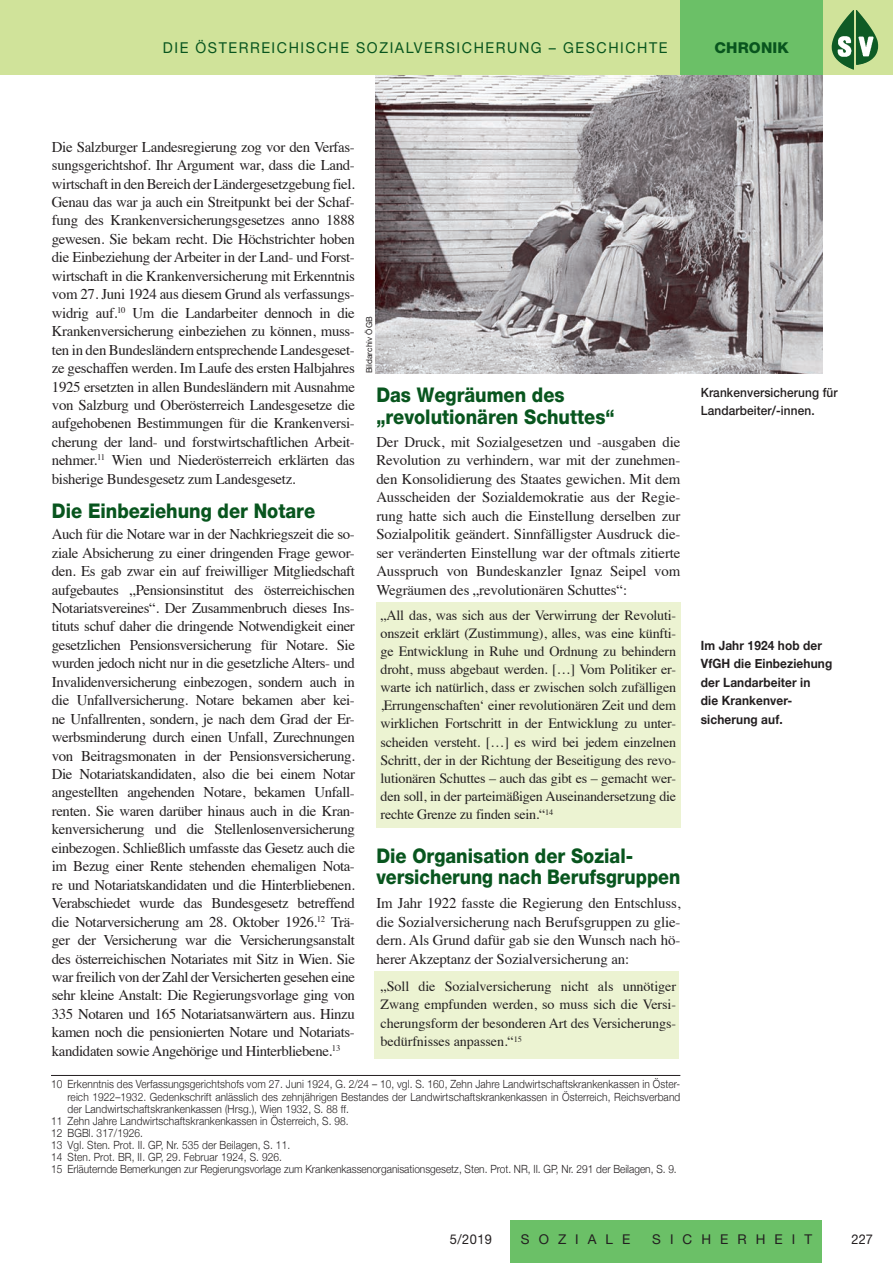
<style>
.page{position:relative;width:893px;height:1263px;background:#fff}
.page>*{position:absolute;margin:0;border:0;box-sizing:border-box;transform-origin:0 0}
.t1{font:800 20.25px/21.8px "Helvetica Neue";color:#08551e;scale:.9 1}
.t2{font:15px "Helvetica Neue LT Std";letter-spacing:.11em;color:#08551e;scale:.95 1}
.t3{font:800 15px "Helvetica Neue LT Std";letter-spacing:.01em;color:#08551e}
.t4{font:14.85px/18.5px "Times";letter-spacing:-.02em;color:#231f20;text-align:justify}
.t5{font:14.1px/18.1px "Times";letter-spacing:-.015em;color:#231f20;text-align:justify}
.t6{font:13.5px "Helvetica Neue LT Std";letter-spacing:.67em;color:#231f20}
.t7{font:13.5px "Helvetica Neue LT Std";letter-spacing:.67em;color:#231f20;scale:.95 1}
.t8{font:700 12.75px/18.5px "Helvetica Neue";letter-spacing:.01em;color:#231f20;scale:.93 1}
.t9{font:500 12.75px/18px "Helvetica Neue";letter-spacing:.01em;color:#231f20;scale:.93 1}
.t10{font:300 11.25px "Helvetica Neue";letter-spacing:.01em;color:#231f20;scale:.9 1}
.t11{font:8.25px "Helvetica Neue LT Std";color:#231f20}
</style>
<div class="page">
<div style="left:510px;top:1220px;width:312px;height:43px;background:#6bc067"></div>
<img style="left:375px;top:74px;width:448px;height:299px">
<div style="left:375px;top:972px;width:304px;height:87px;background:#ecf3d2"></div>
<div style="left:376px;top:603px;width:304px;height:225px;background:#ecf3d2"></div>
<div style="left:0;top:0;width:893px;height:74px;background:#d0e39a"></div>
<div style="left:680px;top:0;width:143px;height:74px;background:#6bc067"></div>
<img style="left:856px;top:10px;width:22px;height:55px">
<hr style="left:51px;top:1075px;width:629px;height:1px;background:#231f20">
<p class="t2" style="left:163px;top:39px;width:533px">DIE ÖSTERREICHISCHE SOZIALVERSICHERUNG – GESCHICHTE</p>
<p class="t3" style="left:714px;top:39px;width:76px">CHRONIK</p>
<p class="t4" style="left:52px;top:136px;width:305px">Die Salzburger Landesregierung zog vor den Verfas&shy;sungsgerichtshof. Ihr Argument war, dass die Land&shy;wirtschaft in den Bereich der Ländergesetzgebung fiel.<br>Genau das war ja auch ein Streitpunkt bei der Schaf&shy;fung des Krankenversicherungsgesetzes anno 1888 gewesen. Sie bekam recht. Die Höchstrichter hoben die Einbeziehung der Arbeiter in der Land- und Forst&shy;wirtschaft in die Krankenversicherung mit Erkenntnis vom 27. Juni 1924 aus diesem Grund als verfassungs&shy;widrig auf.<sup>10</sup> Um die Landarbeiter dennoch in die Krankenversicherung einbeziehen zu können, muss&shy;ten in den Bundesländern entsprechende Landesgeset&shy;ze geschaffen werden. Im Laufe des ersten Halbjahres 1925 ersetzten in allen Bundesländern mit Ausnahme von Salzburg und Oberösterreich Landesgesetze die aufgehobenen Bestimmungen für die Krankenversi&shy;cherung der land- und forstwirtschaftlichen Arbeit&shy;nehmer.<sup>11</sup> Wien und Niederösterreich erklärten das bisherige Bundesgesetz zum Landesgesetz.</p>
<h1 class="t1" style="left:52px;top:500px;width:294px">Die Einbeziehung der Notare</h1>
<p class="t4" style="left:52px;top:524px;width:305px">Auch für die Notare war in der Nachkriegszeit die so&shy;ziale Absicherung zu einer dringenden Frage gewor&shy;den. Es gab zwar ein auf freiwilliger Mitgliedschaft aufgebautes „Pensionsinstitut des österreichischen Notariatsvereines“. Der Zusammenbruch dieses Ins&shy;tituts schuf daher die dringende Notwendigkeit einer gesetzlichen Pensionsversicherung für Notare. Sie wurden jedoch nicht nur in die gesetzliche Alters- und Invalidenversicherung einbezogen, sondern auch in die Unfallversicherung. Notare bekamen aber kei&shy;ne Unfallrenten, sondern, je nach dem Grad der Er&shy;werbsminderung durch einen Unfall, Zurechnungen von Beitragsmonaten in der Pensionsversicherung.<br>Die Notariatskandidaten, also die bei einem Notar angestellten angehenden Notare, bekamen Unfall&shy;renten. Sie waren darüber hinaus auch in die Kran&shy;kenversicherung und die Stellenlosenversicherung einbezogen. Schließlich umfasste das Gesetz auch die im Bezug einer Rente stehenden ehemaligen Nota&shy;re und Notariatskandidaten und die Hinterbliebenen.<br>Verabschiedet wurde das Bundesgesetz betreffend die Notarversicherung am 28. Oktober 1926.<sup>12</sup> Trä&shy;ger der Versicherung war die Versicherungsanstalt des österreichischen Notariates mit Sitz in Wien. Sie war freilich von der Zahl der Versicherten gesehen eine sehr kleine Anstalt: Die Regierungsvorlage ging von 335 Notaren und 165 Notariatsanwärtern aus. Hinzu kamen noch die pensionierten Notare und Notariats&shy;kandidaten sowie Angehörige und Hinterbliebene.<sup>13</sup></p>
<p class="t11" style="left:364px;top:373px;width:58px;rotate:-90deg">Bildarchiv ÖGB</p>
<h1 class="t1" style="left:376px;top:384px;width:266px">Das Wegräumen des „revolutionären Schuttes“</h1>
<p class="t4" style="left:376px;top:431px;width:306px">Der Druck, mit Sozialgesetzen und -ausgaben die Revolution zu verhindern, war mit der zunehmen&shy;den Konsolidierung des Staates gewichen. Mit dem Ausscheiden der Sozialdemokratie aus der Regie&shy;rung hatte sich auch die Einstellung derselben zur Sozialpolitik geändert. Sinnfälligster Ausdruck die&shy;ser veränderten Einstellung war der oftmals zitierte Ausspruch von Bundeskanzler Ignaz Seipel vom Wegräumen des „revolutionären Schuttes“:</p>
<p class="t5" style="left:381px;top:604px;width:297px">„All das, was sich aus der Verwirrung der Revoluti&shy;onszeit erklärt (Zustimmung), alles, was eine künfti&shy;ge Entwicklung in Ruhe und Ordnung zu behindern droht, muss abgebaut werden. […] Vom Politiker er&shy;warte ich natürlich, dass er zwischen solch zufälligen ,Errungenschaften‘ einer revolutionären Zeit und dem wirklichen Fortschritt in der Entwicklung zu unter&shy;scheiden versteht. […] es wird bei jedem einzelnen Schritt, der in der Richtung der Beseitigung des revo&shy;lutionären Schuttes – auch das gibt es – gemacht wer&shy;den soll, in der parteimäßigen Auseinandersetzung die rechte Grenze zu finden sein.“<sup>14</sup></p>
<h1 class="t1" style="left:376px;top:844px;width:339px">Die Organisation der Sozial&shy;versicherung nach Berufsgruppen</h1>
<p class="t4" style="left:376px;top:893px;width:306px">Im Jahr 1922 fasste die Regierung den Entschluss, die Sozialversicherung nach Berufsgruppen zu glie&shy;dern. Als Grund dafür gab sie den Wunsch nach hö&shy;herer Akzeptanz der Sozialversicherung an:</p>
<p class="t5" style="left:381px;top:975px;width:297px;line-height:18.6px">„Soll die Sozialversicherung nicht als unnötiger Zwang empfunden werden, so muss sich die Versi&shy;cherungsform der besonderen Art des Versicherungs&shy;bedürfnisses anpassen.“<sup>15</sup></p>
<p class="t10" style="left:51px;top:1075px;width:701px">10 Erkenntnis des Verfassungsgerichtshofs vom 27. Juni 1924, G. 2/24 – 10, vgl. S. 160, Zehn Jahre Landwirtschaftskrankenkassen in Öster-</p>
<p class="t10" style="left:68px;top:1087px;width:682px">reich 1922–1932. Gedenkschrift anlässlich des zehnjährigen Bestandes der Landwirtschaftskrankenkassen in Österreich, Reichsverband</p>
<p class="t10" style="left:68px;top:1099px;width:314px">der Landwirtschaftskrankenkassen (Hrsg.), Wien 1932, S. 88 ff.</p>
<p class="t10" style="left:51px;top:1111px;width:332px">11 Zehn Jahre Landwirtschaftskrankenkassen in Österreich, S. 98.</p>
<p class="t10" style="left:51px;top:1123px;width:104px">12 BGBl. 317/1926.</p>
<p class="t10" style="left:51px;top:1136px;width:267px">13 Vgl. Sten. Prot. II. GP, Nr. 535 der Beilagen, S. 11.</p>
<p class="t10" style="left:51px;top:1148px;width:258px">14 Sten. Prot. BR, II. GP, 29. Februar 1924, S. 926.</p>
<p class="t10" style="left:51px;top:1160px;width:697px">15 Erläuternde Bemerkungen zur Regierungsvorlage zum Krankenkassenorganisationsgesetz, Sten. Prot. NR, II. GP, Nr. 291 der Beilagen, S. 9.</p>
<p class="t9" style="left:701px;top:383px;width:149px">Krankenversicherung für<br>Landarbeiter/-innen.</p>
<p class="t8" style="left:701px;top:636px;width:143px">Im Jahr 1924 hob der<br>VfGH die Einbeziehung der Landarbeiter in<br>die Krankenver&shy;sicherung auf.</p>
<p class="t7" style="left:450px;top:1231px;width:46px">5/2019</p>
<p class="t6" style="left:521px;top:1231px;width:111px">SOZIALE</p>
<p class="t6" style="left:652px;top:1231px;width:161px">SICHERHEIT</p>
<p class="t7" style="left:852px;top:1231px;width:24px">227</p>
</div>
